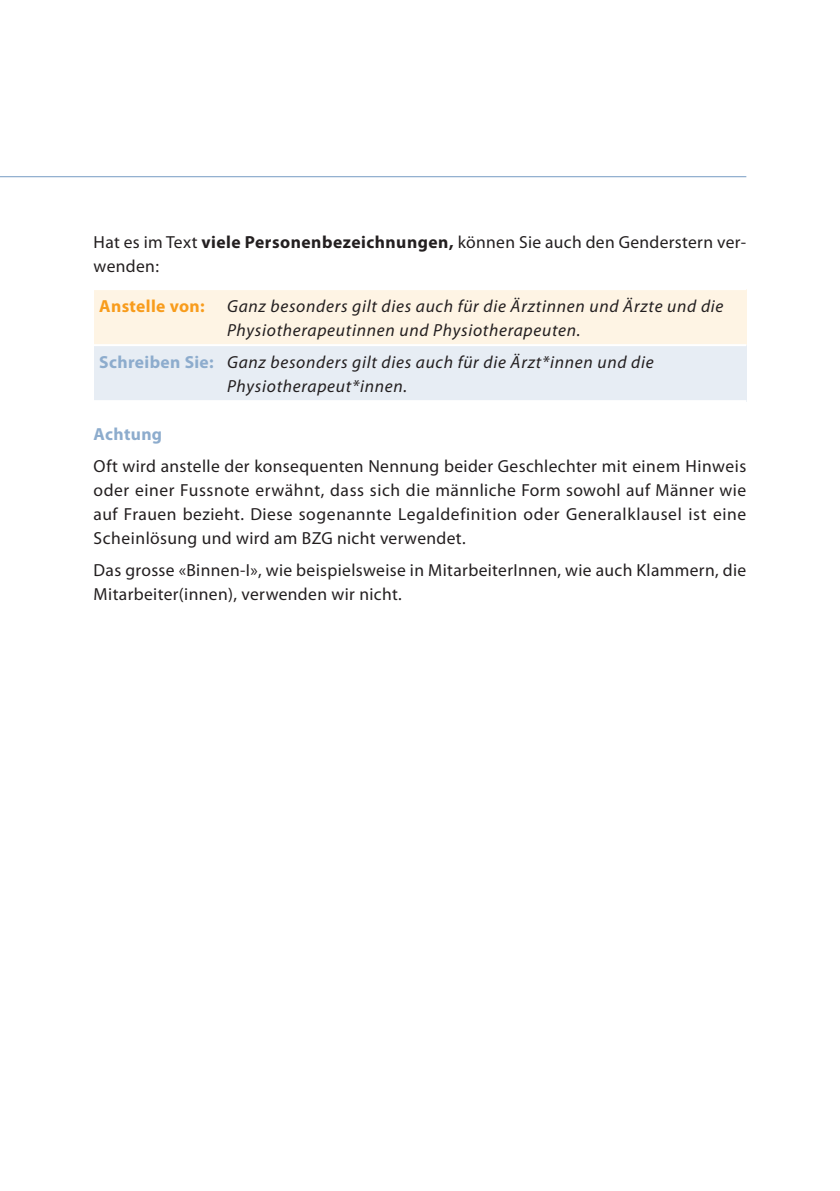
<style>
.page{position:relative;width:840px;height:1191px;background:#fff}
.page>*{position:absolute;margin:0;border:0;box-sizing:border-box;transform-origin:0 0}
.t1{font:17.6px/24px "Myriad Pro";letter-spacing:.02em;color:#231f20}
.t2{font:italic 17.6px/24px "Myriad Pro";letter-spacing:.04em;color:#231f20}
.t3{font:700 17.6px "Myriad Pro";letter-spacing:.02em;color:#f89c1c}
.t4{font:700 17.6px "Myriad Pro";letter-spacing:.02em;color:#8daccd}
.s1{font-weight:700}
.s2{font-weight:700;font-style:normal;color:#8daccd}
</style>
<div class="page">
<div style="left:94px;top:289px;width:652px;height:56px;background:#fef4e4"></div>
<div style="left:94px;top:345px;width:652px;height:56px;background:#e7edf4"></div>
<hr style="left:94px;top:288px;width:652px;height:2px;background:#fff">
<hr style="left:94px;top:344px;width:652px;height:2px;background:#fff">
<hr style="left:94px;top:400px;width:652px;height:2px;background:#fff">
<hr style="left:0;top:176px;width:746px;height:1px;background:#8daccd">
<p class="t1" style="left:94px;top:230px;width:653px">Hat es im Text <span class="s1">viele Personenbezeichnungen,</span> können Sie auch den Genderstern ver&shy;wenden:</p>
<p class="t3" style="left:99px;top:296px;width:107px">Anstelle von:</p>
<p class="t2" style="left:227px;top:294px;width:498px">Ganz besonders gilt dies auch für die Ärztinnen und Ärzte und die<br>Physiotherapeutinnen und Physiotherapeuten.</p>
<p class="t2" style="left:227px;top:350px;width:428px;text-indent:-128px"><span class="s2">Schreiben Sie:</span> Ganz besonders gilt dies auch für die Ärzt*innen und die<br>Physiotherapeut*innen.</p>
<p class="t4" style="left:94px;top:424px;width:70px">Achtung</p>
<p class="t1" style="left:94px;top:454px;width:654px;text-align:justify">Oft wird anstelle der konsequenten Nennung beider Geschlechter mit einem Hinweis oder einer Fussnote erwähnt, dass sich die männliche Form sowohl auf Männer wie auf Frauen bezieht. Diese sogenannte Legaldefinition oder Generalklausel ist eine Scheinlösung und wird am BZG nicht verwendet.</p>
<p class="t1" style="left:94px;top:558px;width:653px">Das grosse «Binnen-I», wie beispielsweise in MitarbeiterInnen, wie auch Klammern, die<br>Mitarbeiter(innen), verwenden wir nicht.</p>
</div>
